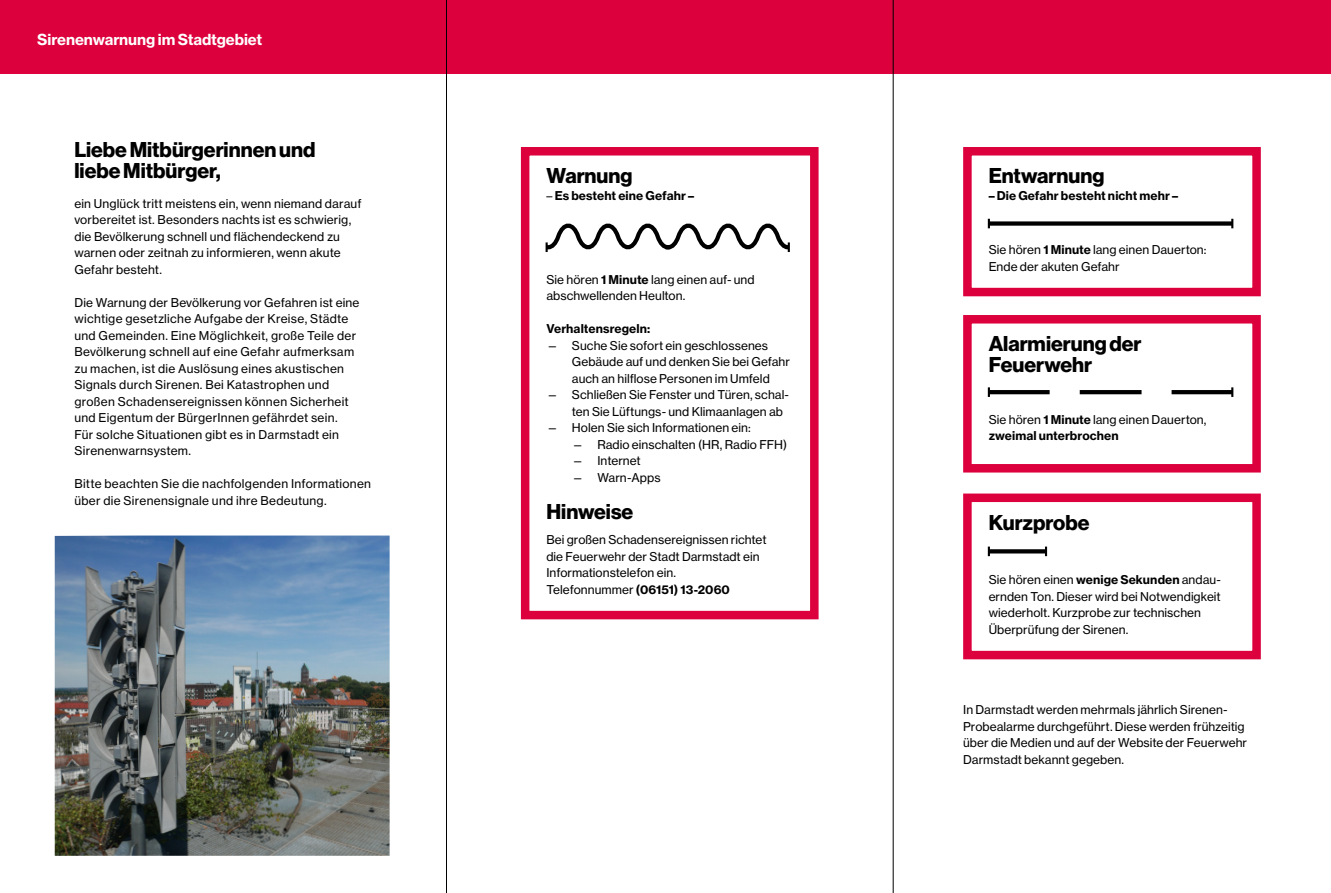
<style>
.page{position:relative;width:1331px;height:893px;background:#fff}
.page>*{position:absolute;margin:0;border:0;box-sizing:border-box;transform-origin:0 0}
.t1{font:21px/21px "N Haas Grotesk DS Pro 75 Bd";color:#000}
.t2{font:15px "N Haas Grotesk TX Pro 75 Bd";letter-spacing:-.005em;color:#fff}
.t3{font:12px/16.5px "N Haas Grotesk TX Pro 55 Rg";letter-spacing:.005em;color:#000}
.t4{font:12px/16.5px "N Haas Grotesk TX Pro 55 Rg";letter-spacing:.025em;color:#000}
.t5{font:12px "N Haas Grotesk TX Pro 75 Bd";letter-spacing:.01em;color:#000}
.s1{font-family:"N Haas Grotesk TX Pro 55 Rg"}
.s2{font-family:"N Haas Grotesk TX Pro 75 Bd"}
</style>
<div class="page">
<div style="left:0;top:0;width:1331px;height:74px;background:#dc003c"></div>
<div style="left:521px;top:147px;width:298px;height:472px;border:9px solid #dc003c"></div>
<div style="left:963px;top:147px;width:298px;height:149px;border:9px solid #dc003c"></div>
<div style="left:989px;top:221px;width:243px;height:5px;background:#000"></div>
<svg style="left:988px;top:219px;width:2px;height:9px"></svg>
<svg style="left:1231px;top:219px;width:2px;height:9px"></svg>
<div style="left:963px;top:494px;width:298px;height:165px;border:9px solid #dc003c"></div>
<svg style="left:990px;top:549px;width:55px;height:4px"></svg>
<svg style="left:988px;top:547px;width:2px;height:9px"></svg>
<svg style="left:1045px;top:547px;width:2px;height:9px"></svg>
<div style="left:963px;top:315px;width:298px;height:158px;border:9px solid #dc003c"></div>
<hr style="left:989px;top:390px;width:61px;height:4px;background:#000">
<svg style="left:988px;top:387px;width:2px;height:10px"></svg>
<hr style="left:1080px;top:390px;width:61px;height:4px;background:#000">
<hr style="left:1171px;top:390px;width:61px;height:4px;background:#000">
<svg style="left:1231px;top:387px;width:2px;height:10px"></svg>
<img style="left:55px;top:536px;width:335px;height:320px">
<svg style="left:545px;top:223px;width:245px;height:29px"></svg>
<hr style="left:446px;top:0;width:1px;height:893px;background:#000">
<hr style="left:893px;top:0;width:1px;height:893px;background:#000">
<p class="t2" style="left:37px;top:30px;width:227px">Sirenenwarnung im Stadtgebiet</p>
<h1 class="t1" style="left:74px;top:140px;width:243px">Liebe Mitbürgerinnen und liebe Mitbürger,</h1>
<p class="t3" style="left:74px;top:195px;width:289px">ein Unglück tritt meistens ein, wenn niemand darauf vorbereitet ist. Besonders nachts ist es schwierig, die Bevölkerung schnell und flächendeckend zu warnen oder zeitnah zu informieren, wenn akute Gefahr besteht.</p>
<p class="t4" style="left:74px;top:294px;width:287px">Die Warnung der Bevölkerung vor Gefahren ist eine wichtige gesetzliche Aufgabe der Kreise, Städte und Gemeinden. Eine Möglichkeit, große Teile der Bevölkerung schnell auf eine Gefahr aufmerksam zu machen, ist die Auslösung eines akustischen Signals durch Sirenen. Bei Katastrophen und großen Schadensereignissen können Sicherheit und Eigentum der BürgerInnen gefährdet sein.<br>Für solche Situationen gibt es in Darmstadt ein Sirenenwarnsystem.</p>
<p class="t4" style="left:74px;top:476px;width:298px">Bitte beachten Sie die nachfolgenden Informationen über die Sirenensignale und ihre Bedeutung.</p>
<h1 class="t1" style="left:546px;top:166px;width:88px">Warnung</h1>
<p class="t5" style="left:546px;top:188px;width:149px"><span class="s1">–</span> Es besteht eine Gefahr –</p>
<p class="t3" style="left:546px;top:271px;width:210px">Sie hören <span class="s2">1 Minute</span> lang einen auf- und abschwellenden Heulton.</p>
<p class="t5" style="left:546px;top:321px;width:105px">Verhaltensregeln:</p>
<p class="t3" style="left:572px;top:337px;width:220px;text-indent:-26px">— Suche Sie sofort ein geschlossenes<br>Gebäude auf und denken Sie bei Gefahr auch an hilflose Personen im Umfeld</p>
<p class="t3" style="left:572px;top:387px;width:219px;text-indent:-26px">— Schließen Sie Fenster und Türen, schal&shy;ten Sie Lüftungs- und Klimaanlagen ab</p>
<p class="t3" style="left:546px;top:420px;width:206px">— Holen Sie sich Informationen ein:</p>
<p class="t3" style="left:572px;top:436px;width:217px">— Radio einschalten (HR, Radio FFH)</p>
<p class="t3" style="left:572px;top:453px;width:70px">— Internet</p>
<p class="t3" style="left:572px;top:469px;width:90px">— Warn-Apps</p>
<h1 class="t1" style="left:546px;top:502px;width:88px">Hinweise</h1>
<p class="t3" style="left:546px;top:532px;width:222px">Bei großen Schadensereignissen richtet die Feuerwehr der Stadt Darmstadt ein<br>Informationstelefon ein.</p>
<p class="t5" style="left:546px;top:582px;width:185px"><span class="s1">Telefonnummer</span> (06151) 13-2060</p>
<h1 class="t1" style="left:989px;top:166px;width:117px">Entwarnung</h1>
<p class="t5" style="left:989px;top:188px;width:191px">– Die Gefahr besteht nicht mehr –</p>
<p class="t3" style="left:989px;top:242px;width:219px">Sie hören <span class="s2">1 Minute</span> lang einen Dauerton:<br>Ende der akuten Gefahr</p>
<h1 class="t1" style="left:989px;top:334px;width:154px">Alarmierung der<br>Feuerwehr</h1>
<p class="t3" style="left:989px;top:411px;width:219px">Sie hören <span class="s2">1 Minute</span> lang einen Dauerton,</p>
<p class="t5" style="left:989px;top:428px;width:132px">zweimal unterbrochen</p>
<h1 class="t1" style="left:989px;top:512px;width:102px">Kurzprobe</h1>
<p class="t3" style="left:989px;top:572px;width:234px">Sie hören einen <span class="s2">wenige Sekunden</span> andau&shy;ernden Ton. Dieser wird bei Notwendigkeit wiederholt. Kurzprobe zur technischen Überprüfung der Sirenen.</p>
<p class="t3" style="left:963px;top:701px;width:285px">In Darmstadt werden mehrmals jährlich Sirenen-Probealarme durchgeführt. Diese werden frühzeitig über die Medien und auf der Website der Feuerwehr Darmstadt bekannt gegeben.</p>
</div>
